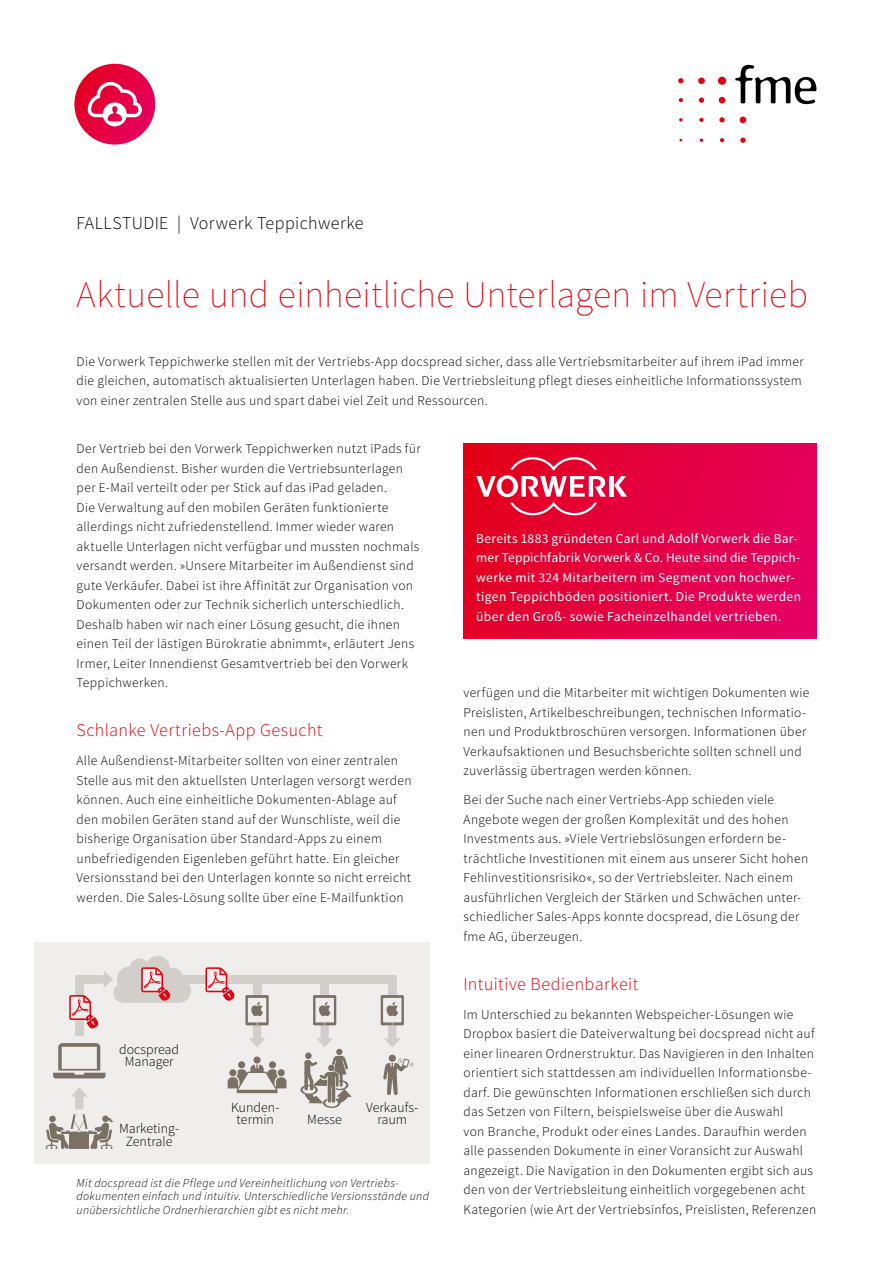
<style>
.page{position:relative;width:893px;height:1263px;background:#fff}
.page>*{position:absolute;margin:0;border:0;box-sizing:border-box;transform-origin:0 0}
.t1{font:200 37.5px "Source Sans Pro";letter-spacing:.005em;color:#e3000f}
.t2{font:300 18px "Source Sans Pro";letter-spacing:.02em;color:#e3000f}
.t3{font:300 18px "Source Sans Pro";letter-spacing:.025em;color:#000}
.t4{font:300 13.95px/12.8px "Source Sans Pro";color:#000;text-align:center}
.t5{font:300 13.5px/19.5px "Source Sans Pro";letter-spacing:.025em;color:#000}
.t6{font:13.5px/19.5px "Source Sans Pro";letter-spacing:.025em;color:#fff}
.t7{font:italic 300 12px/13.5px "Source Sans Pro";letter-spacing:.025em;color:#000}
</style>
<div class="page">
<svg style="left:735px;top:65px;width:81px;height:39px"></svg>
<div style="left:718px;top:77px;width:8px;height:8px;background:#e3000f;border-radius:50%"></div>
<div style="left:698px;top:77px;width:7px;height:7px;background:#e3000f;border-radius:50%"></div>
<svg style="left:719px;top:97px;width:6px;height:6px"></svg>
<svg style="left:740px;top:117px;width:6px;height:6px"></svg>
<svg style="left:678px;top:78px;width:5px;height:5px"></svg>
<svg style="left:699px;top:98px;width:5px;height:5px"></svg>
<svg style="left:719px;top:117px;width:6px;height:5px"></svg>
<svg style="left:740px;top:138px;width:6px;height:5px"></svg>
<svg style="left:679px;top:98px;width:4px;height:4px"></svg>
<svg style="left:699px;top:118px;width:5px;height:4px"></svg>
<svg style="left:720px;top:138px;width:4px;height:4px"></svg>
<svg style="left:700px;top:138px;width:3px;height:4px"></svg>
<svg style="left:679px;top:118px;width:3px;height:4px"></svg>
<div style="left:463px;top:444px;width:353px;height:195px;background:linear-gradient(to right,#e40020,#e50062)"></div>
<svg style="left:74px;top:64px;width:81px;height:81px;background:#e50745"></svg>
<svg style="left:88px;top:82px;width:54px;height:44px"></svg>
<svg style="left:614px;top:476px;width:13px;height:21px"></svg>
<hr style="left:609px;top:476px;width:4px;height:21px;background:#fff">
<svg style="left:476px;top:457px;width:130px;height:58px"></svg>
<div style="left:34px;top:942px;width:395px;height:221px;background:#f0eeec"></div>
<div style="left:75px;top:975px;width:9px;height:61px;background:#d2cec9"></div>
<div style="left:253px;top:976px;width:8px;height:36px;background:#d2cec9"></div>
<div style="left:321px;top:976px;width:8px;height:36px;background:#d2cec9"></div>
<div style="left:388px;top:976px;width:8px;height:36px;background:#d2cec9"></div>
<div style="left:172px;top:975px;width:224px;height:8px;background:#d2cec9"></div>
<svg style="left:245px;top:995px;width:24px;height:52px"></svg>
<svg style="left:381px;top:995px;width:23px;height:53px"></svg>
<svg style="left:69px;top:956px;width:122px;height:73px"></svg>
<svg style="left:205px;top:967px;width:30px;height:34px"></svg>
<svg style="left:46px;top:1087px;width:68px;height:62px"></svg>
<svg style="left:300px;top:995px;width:51px;height:113px"></svg>
<div style="left:328px;top:1065px;width:7px;height:6px;background:#7a7064;border-radius:50%"></div>
<svg style="left:383px;top:1054px;width:30px;height:41px"></svg>
<svg style="left:228px;top:1056px;width:58px;height:37px"></svg>
<svg style="left:53px;top:1043px;width:53px;height:35px"></svg>
<h2 class="t3" style="left:77px;top:212px;width:289px">FALLSTUDIE | Vorwerk Teppichwerke</h2>
<h1 class="t1" style="left:77px;top:272px;width:733px">Aktuelle und einheitliche Unterlagen im Vertrieb</h1>
<p class="t5" style="left:77px;top:351px;width:729px">Die Vorwerk Teppichwerke stellen mit der Vertriebs-App docspread sicher, dass alle Vertriebsmitarbeiter auf ihrem iPad immer die gleichen, automatisch aktualisierten Unterlagen haben. Die Vertriebsleitung pflegt dieses einheitliche Informationssystem von einer zentralen Stelle aus und spart dabei viel Zeit und Ressourcen.</p>
<p class="t5" style="left:77px;top:439px;width:346px">Der Vertrieb bei den Vorwerk Teppichwerken nutzt iPads für den Außendienst. Bisher wurden die Vertriebsunterlagen per E-Mail verteilt oder per Stick auf das iPad geladen.<br>Die Verwaltung auf den mobilen Geräten funktionierte allerdings nicht zufriedenstellend. Immer wieder waren aktuelle Unterlagen nicht verfügbar und mussten nochmals versandt werden. »Unsere Mitarbeiter im Außendienst sind gute Verkäufer. Dabei ist ihre Affinität zur Organisation von Dokumenten oder zur Technik sicherlich unterschiedlich.<br>Deshalb haben wir nach einer Lösung gesucht, die ihnen einen Teil der lästigen Bürokratie abnimmt«, erläutert Jens Irmer, Leiter Innendienst Gesamtvertrieb bei den Vorwerk Teppichwerken.</p>
<h2 class="t2" style="left:77px;top:719px;width:247px">Schlanke Vertriebs-App Gesucht</h2>
<p class="t5" style="left:77px;top:751px;width:336px">Alle Außendienst-Mitarbeiter sollten von einer zentralen Stelle aus mit den aktuellsten Unterlagen versorgt werden können. Auch eine einheitliche Dokumenten-Ablage auf den mobilen Geräten stand auf der Wunschliste, weil die bisherige Organisation über Standard-Apps zu einem unbefriedigenden Eigenleben geführt hatte. Ein gleicher Versionsstand bei den Unterlagen konnte so nicht erreicht werden. Die Sales-Lösung sollte über eine E-Mailfunktion</p>
<p class="t6" style="left:476px;top:528px;width:326px">Bereits 1883 gründeten Carl und Adolf Vorwerk die Bar&shy;mer Teppichfabrik Vorwerk &amp; Co. Heute sind die Teppich&shy;werke mit 324 Mitarbeitern im Segment von hochwer&shy;tigen Teppichböden positioniert. Die Produkte werden über den Groß- sowie Facheinzelhandel vertrieben.</p>
<p class="t5" style="left:463px;top:683px;width:347px">verfügen und die Mitarbeiter mit wichtigen Dokumenten wie Preislisten, Artikelbeschreibungen, technischen Informatio&shy;nen und Produktbroschüren versorgen. Informationen über Verkaufsaktionen und Besuchsberichte sollten schnell und zuverlässig übertragen werden können.</p>
<p class="t5" style="left:463px;top:790px;width:346px">Bei der Suche nach einer Vertriebs-App schieden viele Angebote wegen der großen Komplexität und des hohen Investments aus. »Viele Vertriebslösungen erfordern be&shy;trächtliche Investitionen mit einem aus unserer Sicht hohen Fehlinvestitionsrisiko«, so der Vertriebsleiter. Nach einem ausführlichen Vergleich der Stärken und Schwächen unter&shy;schiedlicher Sales-Apps konnte docspread, die Lösung der fme AG, überzeugen.</p>
<h2 class="t2" style="left:463px;top:973px;width:176px">Intuitive Bedienbarkeit</h2>
<p class="t5" style="left:463px;top:1005px;width:354px">Im Unterschied zu bekannten Webspeicher-Lösungen wie Dropbox basiert die Dateiverwaltung bei docspread nicht auf einer linearen Ordnerstruktur. Das Navigieren in den Inhalten orientiert sich stattdessen am individuellen Informationsbe&shy;darf. Die gewünschten Informationen erschließen sich durch das Setzen von Filtern, beispielsweise über die Auswahl<br>von Branche, Produkt oder eines Landes. Daraufhin werden alle passenden Dokumente in einer Voransicht zur Auswahl angezeigt. Die Navigation in den Dokumenten ergibt sich aus den von der Vertriebsleitung einheitlich vorgegebenen acht Kategorien (wie Art der Vertriebsinfos, Preislisten, Referenzen</p>
<p class="t4" style="left:119px;top:1043px;width:62px">docspread<br>Manager</p>
<p class="t4" style="left:366px;top:1101px;width:54px">Verkaufs&shy;raum</p>
<p class="t4" style="left:231px;top:1101px;width:50px">Kunden&shy;termin</p>
<p class="t4" style="left:307px;top:1113px;width:36px">Messe</p>
<p class="t4" style="left:119px;top:1122px;width:62px">Marketing-<br>Zentrale</p>
<p class="t7" style="left:77px;top:1176px;width:354px">Mit docspread ist die Pflege und Vereinheitlichung von Vertriebs&shy;dokumenten einfach und intuitiv. Unterschiedliche Versionsstände und unübersichtliche Ordnerhierarchien gibt es nicht mehr.</p>
</div>
